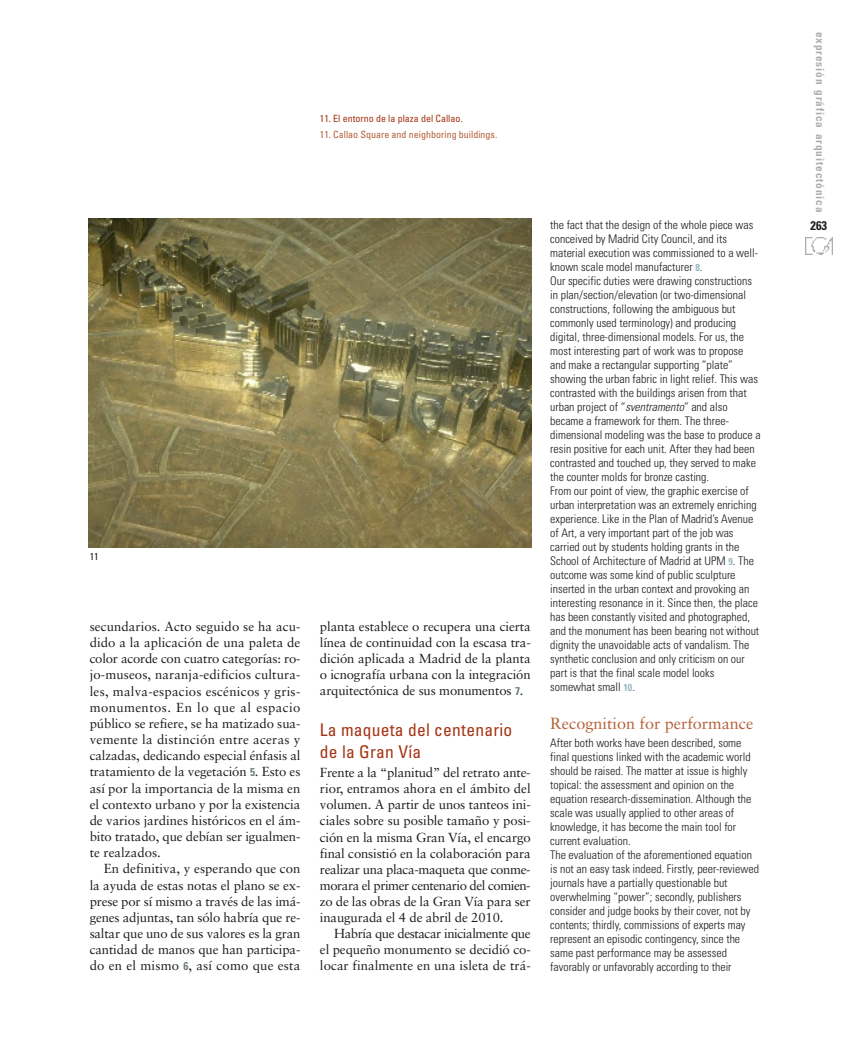
<style>
.page{position:relative;width:851px;height:1063px;background:#fff}
.page>*{position:absolute;margin:0;border:0;box-sizing:border-box;transform-origin:0 0}
.t1{font:condensed 17.5px/21.4px "Univers";letter-spacing:.015em;color:#a63212}
.t2{font:16.25px "Sabon";color:#b6603a}
.t3{font:13.12px/16.1px "Sabon";letter-spacing:-.01em;color:#1c1c1c;text-align:justify}
.t4{font:13.12px "Sabon";letter-spacing:.01em;color:#1c1c1c}
.t5{font:13.12px "Sabon";letter-spacing:-.035em;color:#1c1c1c}
.t6{font:13.12px "Sabon";letter-spacing:.02em;color:#1c1c1c}
.t7{font:13.12px "Sabon";letter-spacing:-.03em;color:#1c1c1c}
.t8{font:13.12px "Sabon";letter-spacing:.025em;color:#1c1c1c}
.t9{font:13.12px "Sabon";letter-spacing:.03em;color:#1c1c1c}
.t10{font:13.12px "Sabon";letter-spacing:.015em;color:#1c1c1c}
.t11{font:700 condensed 12.5px "Univers";color:#1c1c1c}
.t12{font:300 condensed 11.88px/14px "Univers";color:#1c1c1c}
.t13{font:700 condensed 11.25px "Univers";letter-spacing:.08em;color:#aeaeae}
.t14{font:condensed 10px "Univers";color:#b6603a}
.t15{font:condensed 10px "Univers";color:#a63212}
.t16{font:condensed 10px "Univers";color:#1c1c1c}
.s1{font-family:"Univers";font-weight:700;font-stretch:condensed;font-size:11.25px;color:#6d7d7d}
.s2{font-weight:700;font-size:10px;color:#98b9be}
.s3{font-style:italic}
</style>
<div class="page">
<img style="left:805px;top:237px;width:27px;height:18px">
<img style="left:88px;top:219px;width:444px;height:329px">
<p class="t15" style="left:320px;top:115px;width:144px">11. El entorno de la plaza del Callao.</p>
<p class="t14" style="left:320px;top:131px;width:179px">11. Callao Square and neighboring buildings.</p>
<p class="t16" style="left:90px;top:553px;width:10px">11</p>
<p class="t3" style="left:90px;top:620px;width:212px">secundarios. Acto seguido se ha acu-</p>
<p class="t3" style="left:90px;top:636px;width:212px">dido a la aplicación de una paleta de</p>
<p class="t3" style="left:90px;top:652px;width:212px">color acorde con cuatro categorías: ro-</p>
<p class="t4" style="left:90px;top:670px;width:212px">jo-museos, naranja-edificios cultura-</p>
<p class="t6" style="left:90px;top:686px;width:212px">les, malva-espacios escénicos y gris-</p>
<p class="t9" style="left:90px;top:702px;width:212px">monumentos. En lo que al espacio</p>
<p class="t3" style="left:90px;top:717px;width:212px">público se refiere, se ha matizado sua-</p>
<p class="t8" style="left:90px;top:734px;width:212px">vemente la distinción entre aceras y</p>
<p class="t3" style="left:90px;top:749px;width:212px">calzadas, dedicando especial énfasis al</p>
<p class="t3" style="left:90px;top:765px;width:212px">tratamiento de la vegetación <span class="s1">5</span>. Esto es</p>
<p class="t3" style="left:90px;top:781px;width:212px">así por la importancia de la misma en</p>
<p class="t3" style="left:90px;top:797px;width:212px">el contexto urbano y por la existencia</p>
<p class="t3" style="left:90px;top:813px;width:212px">de varios jardines históricos en el ám-</p>
<p class="t3" style="left:90px;top:830px;width:212px">bito tratado, que debían ser igualmen-</p>
<p class="t3" style="left:90px;top:846px;width:73px">te realzados.</p>
<p class="t3" style="left:104px;top:862px;width:198px">En definitiva, y esperando que con</p>
<p class="t3" style="left:90px;top:878px;width:212px">la ayuda de estas notas el plano se ex-</p>
<p class="t3" style="left:90px;top:894px;width:212px">prese por sí mismo a través de las imá-</p>
<p class="t3" style="left:90px;top:910px;width:212px">genes adjuntas, tan sólo habría que re-</p>
<p class="t3" style="left:90px;top:927px;width:212px">saltar que uno de sus valores es la gran</p>
<p class="t3" style="left:90px;top:943px;width:212px">cantidad de manos que han participa-</p>
<p class="t10" style="left:90px;top:960px;width:212px">do en el mismo <span class="s1">6</span>, así como que esta</p>
<p class="t3" style="left:320px;top:620px;width:212px">planta establece o recupera una cierta línea de continuidad con la escasa tra&shy;dición aplicada a Madrid de la planta o icnografía urbana con la integración arquitectónica de sus monumentos <span class="s1">7</span>.</p>
<p class="t1" style="left:320px;top:721px;width:194px">La maqueta del centenario de la Gran Vía</p>
<p class="t3" style="left:320px;top:766px;width:212px">Frente a la “planitud” del retrato ante-</p>
<p class="t3" style="left:320px;top:782px;width:212px">rior, entramos ahora en el ámbito del</p>
<p class="t3" style="left:320px;top:798px;width:212px">volumen. A partir de unos tanteos ini-</p>
<p class="t3" style="left:320px;top:814px;width:212px">ciales sobre su posible tamaño y posi-</p>
<p class="t3" style="left:320px;top:830px;width:212px">ción en la misma Gran Vía, el encargo</p>
<p class="t3" style="left:320px;top:846px;width:212px">final consistió en la colaboración para</p>
<p class="t3" style="left:320px;top:862px;width:212px">realizar una placa-maqueta que conme-</p>
<p class="t5" style="left:320px;top:880px;width:212px">morara el primer centenario del comien-</p>
<p class="t3" style="left:320px;top:895px;width:212px">zo de las obras de la Gran Vía para ser</p>
<p class="t3" style="left:320px;top:911px;width:185px">inaugurada el 4 de abril de 2010.</p>
<p class="t7" style="left:334px;top:928px;width:198px">Habría que destacar inicialmente que</p>
<p class="t3" style="left:320px;top:943px;width:212px">el pequeño monumento se decidió co-</p>
<p class="t3" style="left:320px;top:959px;width:212px">locar finalmente en una isleta de trá-</p>
<p class="t12" style="left:550px;top:218px;width:212px">the fact that the design of the whole piece was conceived by Madrid City Council, and its material execution was commissioned to a well&shy;known scale model manufacturer <span class="s2">8</span>.<br>Our specific duties were drawing constructions in plan/section/elevation (or two-dimensional constructions, following the ambiguous but commonly used terminology) and producing digital, three-dimensional models. For us, the most interesting part of work was to propose and make a rectangular supporting “plate” showing the urban fabric in light relief. This was contrasted with the buildings arisen from that urban project of “<span class="s3">sventramento</span>” and also became a framework for them. The three&shy;dimensional modeling was the base to produce a resin positive for each unit. After they had been contrasted and touched up, they served to make the counter molds for bronze casting.<br>From our point of view, the graphic exercise of urban interpretation was an extremely enriching experience. Like in the Plan of Madrid’s Avenue of Art, a very important part of the job was carried out by students holding grants in the School of Architecture of Madrid at UPM <span class="s2">9</span>. The outcome was some kind of public sculpture inserted in the urban context and provoking an interesting resonance in it. Since then, the place has been constantly visited and photographed, and the monument has been bearing not without dignity the unavoidable acts of vandalism. The synthetic conclusion and only criticism on our part is that the final scale model looks somewhat small <span class="s2">10</span>.</p>
<p class="t2" style="left:550px;top:717px;width:205px">Recognition for performance</p>
<p class="t12" style="left:550px;top:736px;width:210px">After both works have been described, some final questions linked with the academic world should be raised. The matter at issue is highly topical: the assessment and opinion on the equation research-dissemination. Although the scale was usually applied to other areas of knowledge, it has become the main tool for current evaluation.<br>The evaluation of the aforementioned equation is not an easy task indeed. Firstly, peer-reviewed journals have a partially questionable but overwhelming “power”; secondly, publishers consider and judge books by their cover, not by contents; thirdly, commissions of experts may represent an episodic contingency, since the same past performance may be assessed favorably or unfavorably according to their</p>
<p class="t13" style="left:824px;top:32px;width:182px;rotate:90deg">expresión gráfica arquitectónica</p>
<p class="t11" style="left:810px;top:220px;width:18px">263</p>
</div>
